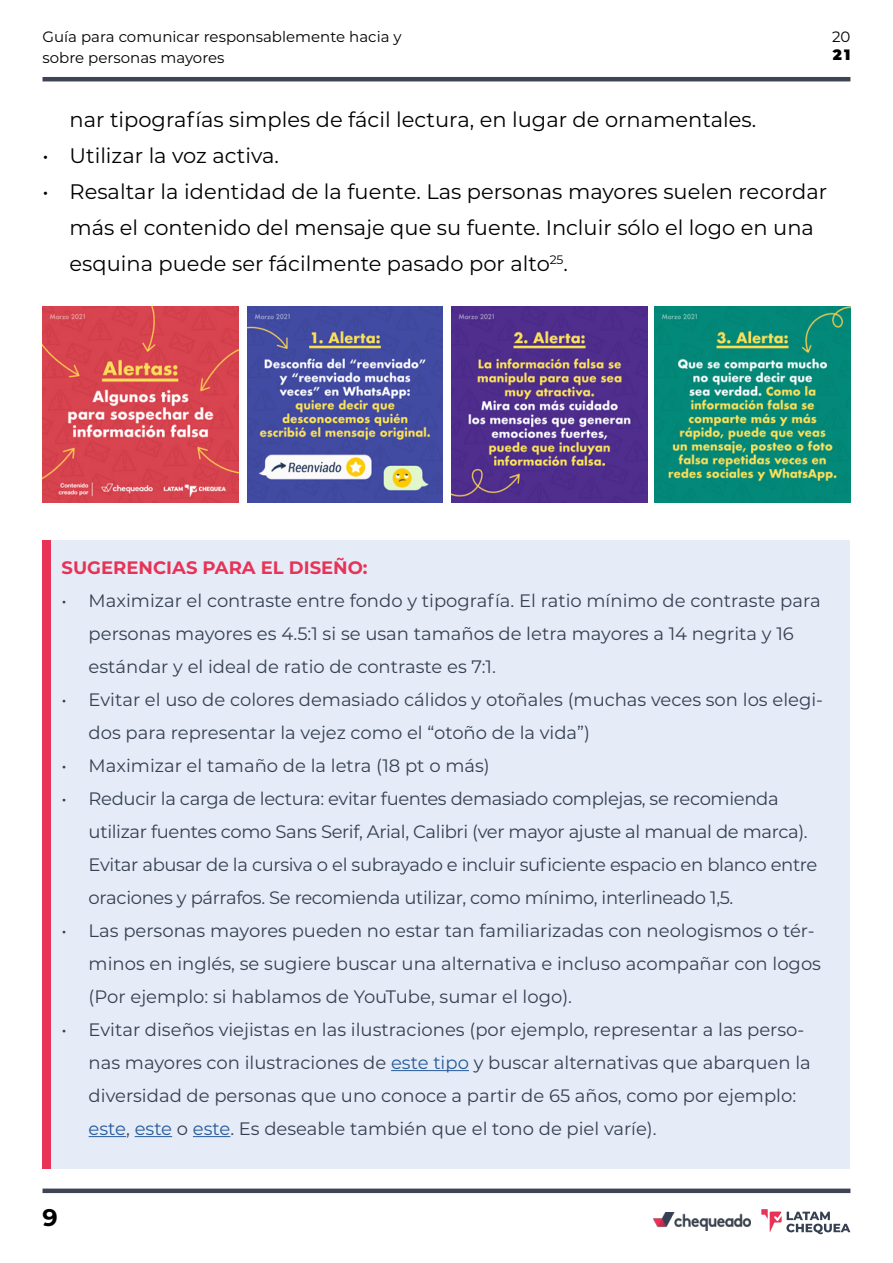
<style>
.page{position:relative;width:893px;height:1263px;background:#fff}
.page>*{position:absolute;margin:0;border:0;box-sizing:border-box;transform-origin:0 0}
.t1{font:700 24px "Montserrat Alternates";color:#000}
.t2{font:21px/36px "Montserrat";color:#000}
.t3{font:18px/33px "Montserrat";color:#364052}
.t4{font:18px/33px "Montserrat";letter-spacing:-.02em;color:#364052}
.t5{font:700 18px "Montserrat";color:#e63357}
.t6{font:15px/21px "Montserrat";color:#000}
.t7{font:15px "Montserrat Alternates";color:#000}
.t8{font:900 15px "Montserrat Alternates";color:#000}
.s1{color:#275b9b}
</style>
<div class="page">
<hr style="left:43px;top:77px;width:807px;height:4px;background:#3e4356">
<div style="left:43px;top:1188px;width:807px;height:5px;background:#3e4356"></div>
<img style="left:654px;top:1213px;width:96px;height:17px">
<svg style="left:761px;top:1209px;width:89px;height:25px"></svg>
<div style="left:43px;top:540px;width:807px;height:629px;background:#e5ecf7"></div>
<img style="left:43px;top:307px;width:195px;height:196px">
<img style="left:247px;top:307px;width:196px;height:196px">
<img style="left:452px;top:307px;width:195px;height:196px">
<img style="left:655px;top:307px;width:195px;height:196px">
<hr style="left:391px;top:1070px;width:78px;height:1px;background:#275b9b">
<hr style="left:89px;top:1136px;width:37px;height:1px;background:#275b9b">
<hr style="left:135px;top:1136px;width:37px;height:1px;background:#275b9b">
<hr style="left:193px;top:1136px;width:37px;height:1px;background:#275b9b">
<div style="left:43px;top:540px;width:8px;height:629px;background:#e63357"></div>
<p class="t6" style="left:43px;top:26px;width:361px">Guía para comunicar responsablemente hacia y sobre personas mayores</p>
<p class="t7" style="left:832px;top:27px;width:20px">20</p>
<p class="t8" style="left:833px;top:44px;width:19px">21</p>
<p class="t2" style="left:70px;top:100px;width:688px">nar tipografías simples de fácil lectura, en lugar de ornamentales.</p>
<p class="t2" style="left:43px;top:136px;width:238px">• Utilizar la voz activa.</p>
<p class="t2" style="left:70px;top:172px;width:759px;text-indent:-27px">• Resaltar la identidad de la fuente. Las personas mayores suelen recordar más el contenido del mensaje que su fuente. Incluir sólo el logo en una esquina puede ser fácilmente pasado por alto<sup>25</sup>.</p>
<p class="t5" style="left:62px;top:554px;width:308px">SUGERENCIAS PARA EL DISEÑO:</p>
<p class="t3" style="left:89px;top:583px;width:733px;text-indent:-27px">• Maximizar el contraste entre fondo y tipografía. El ratio mínimo de contraste para personas mayores es 4.5:1 si se usan tamaños de letra mayores a 14 negrita y 16 estándar y el ideal de ratio de contraste es 7:1.</p>
<p class="t3" style="left:89px;top:682px;width:736px;text-indent:-27px">• Evitar el uso de colores demasiado cálidos y otoñales (muchas veces son los elegi&shy;dos para representar la vejez como el “otoño de la vida”)</p>
<p class="t3" style="left:62px;top:748px;width:430px">• Maximizar el tamaño de la letra (18 pt o más)</p>
<p class="t4" style="left:89px;top:781px;width:730px;text-indent:-27px">• Reducir la carga de lectura: evitar fuentes demasiado complejas, se recomienda utilizar fuentes como Sans Serif, Arial, Calibri (ver mayor ajuste al manual de marca).<br>Evitar abusar de la cursiva o el subrayado e incluir suficiente espacio en blanco entre oraciones y párrafos. Se recomienda utilizar, como mínimo, interlineado 1,5.</p>
<p class="t3" style="left:89px;top:913px;width:734px;text-indent:-27px">• Las personas mayores pueden no estar tan familiarizadas con neologismos o tér&shy;minos en inglés, se sugiere buscar una alternativa e incluso acompañar con logos (Por ejemplo: si hablamos de YouTube, sumar el logo).</p>
<p class="t3" style="left:89px;top:1012px;width:724px;text-indent:-27px">• Evitar diseños viejistas en las ilustraciones (por ejemplo, representar a las perso&shy;nas mayores con ilustraciones de <span class="s1">este tipo</span> y buscar alternativas que abarquen la diversidad de personas que uno conoce a partir de 65 años, como por ejemplo: <span class="s1">este</span>, <span class="s1">este</span> o <span class="s1">este</span>. Es deseable también que el tono de piel varíe).</p>
<h1 class="t1" style="left:43px;top:1200px;width:17px">9</h1>
</div>
